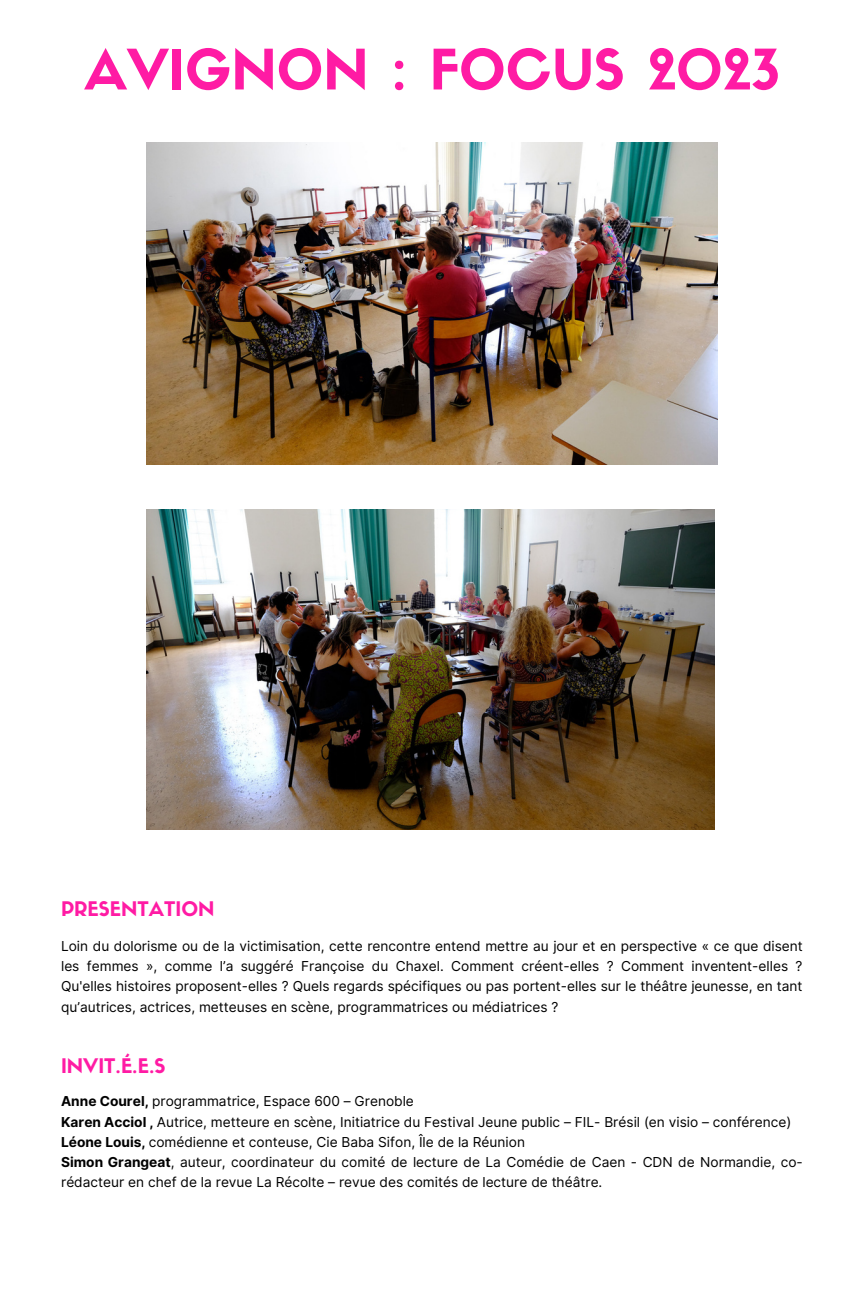
<style>
.page{position:relative;width:864px;height:1296px;background:#fff}
.page>*{position:absolute;margin:0;border:0;box-sizing:border-box;transform-origin:0 0}
.t1{font:54.8px "Sifonn Basic";color:#ff1ba4}
.t2{font:19.8px "Sifonn Basic";color:#ff1ba4}
.t3{font:13.7px/20.2px "Inter";color:#000;text-align:justify}
.s1{font-weight:700}
</style>
<div class="page">
<img style="left:147px;top:143px;width:570px;height:322px">
<img style="left:147px;top:509px;width:567px;height:320px">
<p class="t1" style="left:84px;top:48px;width:697px">AVIGNON : FOCUS 2023</p>
<p class="t2" style="left:61px;top:901px;width:155px">PRESENTATION</p>
<p class="t3" style="left:61px;top:936px;width:743px">Loin du dolorisme ou de la victimisation, cette rencontre entend mettre au jour et en perspective « ce que disent les femmes », comme l’a suggéré Françoise du Chaxel. Comment créent-elles ? Comment inventent-elles ?<br>Qu'elles histoires proposent-elles ? Quels regards spécifiques ou pas portent-elles sur le théâtre jeunesse, en tant qu’autrices, actrices, metteuses en scène, programmatrices ou médiatrices ?</p>
<p class="t2" style="left:61px;top:1058px;width:106px">INVIT.É.E.S</p>
<p class="t3" style="left:61px;top:1091px;width:354px"><span class="s1">Anne Courel,</span> programmatrice, Espace 600 – Grenoble</p>
<p class="t3" style="left:61px;top:1112px;width:732px"><span class="s1">Karen Acciol ,</span> Autrice, metteure en scène, Initiatrice du Festival Jeune public – FIL- Brésil (en visio – conférence)</p>
<p class="t3" style="left:61px;top:1132px;width:465px"><span class="s1">Léone Louis,</span> comédienne et conteuse, Cie Baba Sifon, Île de la Réunion</p>
<p class="t3" style="left:61px;top:1152px;width:743px"><span class="s1">Simon Grangeat</span>, auteur, coordinateur du comité de lecture de La Comédie de Caen - CDN de Normandie, co&shy;rédacteur en chef de la revue La Récolte – revue des comités de lecture de théâtre.</p>
</div>
